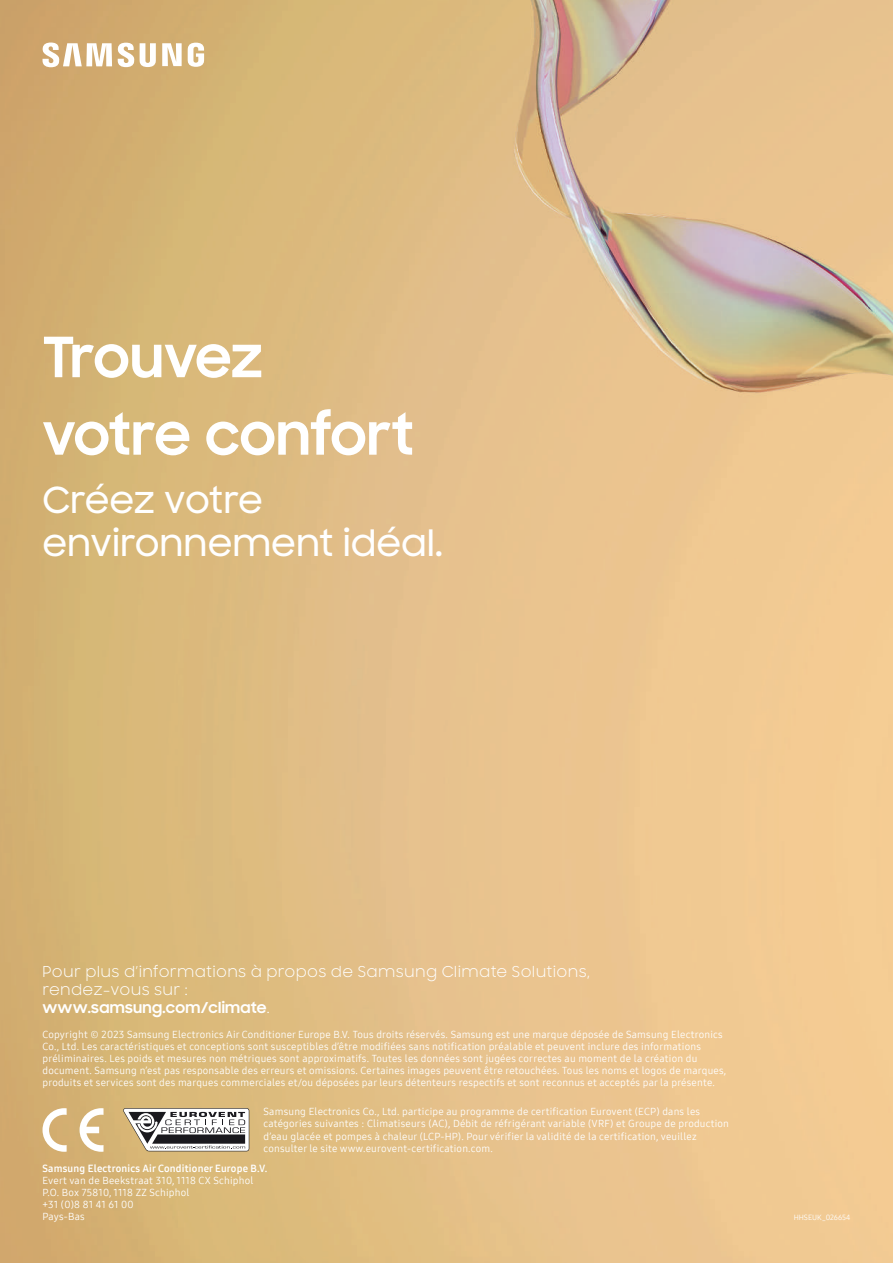
<style>
.page{position:relative;width:893px;height:1263px;background:#fff}
.page>*{position:absolute;margin:0;border:0;box-sizing:border-box;transform-origin:0 0}
.t1{font:700 55.5px/77.6px "Samsung Sharp Sans";letter-spacing:-.01em;color:#fff}
.t2{font:500 36px/43.2px "Samsung Sharp Sans";color:#fff}
.t3{font:15px/18px "Samsung Sharp Sans";letter-spacing:.02em;color:#fff}
.t4{font:10.2px/12.1px "Samsung One 400";letter-spacing:.02em;color:#fff}
.t5{font:10.2px "Samsung One 700";letter-spacing:.02em;color:#fff}
.t6{font:7.5px "Samsung One 400";color:#fff}
.s1{font-weight:700}
</style>
<div class="page">
<img style="left:0;top:0;width:893px;height:1263px">
<svg style="left:80px;top:1108px;width:24px;height:44px"></svg>
<svg style="left:43px;top:1108px;width:24px;height:44px"></svg>
<svg style="left:123px;top:1108px;width:126px;height:43px"></svg>
<svg style="left:43px;top:43px;width:161px;height:24px"></svg>
<h1 class="t1" style="left:43px;top:316px;width:373px">Trouvez votre confort</h1>
<h2 class="t2" style="left:43px;top:477px;width:402px">Créez votre environnement idéal.</h2>
<h3 class="t3" style="left:43px;top:962px;width:549px">Pour plus d’informations à propos de Samsung Climate Solutions, rendez-vous sur :<br><span class="s1">www.samsung.com/climate</span>.</h3>
<p class="t4" style="left:43px;top:1028px;width:685px">Copyright © 2023 Samsung Electronics Air Conditioner Europe B.V. Tous droits réservés. Samsung est une marque déposée de Samsung Electronics Co., Ltd. Les caractéristiques et conceptions sont susceptibles d’être modifiées sans notification préalable et peuvent inclure des informations préliminaires. Les poids et mesures non métriques sont approximatifs. Toutes les données sont jugées correctes au moment de la création du document. Samsung n’est pas responsable des erreurs et omissions. Certaines images peuvent être retouchées. Tous les noms et logos de marques, produits et services sont des marques commerciales et/ou déposées par leurs détenteurs respectifs et sont reconnus et acceptés par la présente.</p>
<p class="t4" style="left:264px;top:1105px;width:467px">Samsung Electronics Co., Ltd. participe au programme de certification Eurovent (ECP) dans les catégories suivantes : Climatiseurs (AC), Débit de réfrigérant variable (VRF) et Groupe de production d’eau glacée et pompes à chaleur (LCP-HP). Pour vérifier la validité de la certification, veuillez consulter le site www.eurovent-certification.com.</p>
<p class="t5" style="left:43px;top:1161px;width:226px">Samsung Electronics Air Conditioner Europe B.V.</p>
<p class="t4" style="left:43px;top:1174px;width:212px">Evert van de Beekstraat 310, 1118 CX Schiphol<br>P.O. Box 75810, 1118 ZZ Schiphol<br>+31 (0)8 81 41 61 00<br>Pays-Bas</p>
<p class="t6" style="left:794px;top:1213px;width:58px">HHSEUK_026654</p>
</div>
